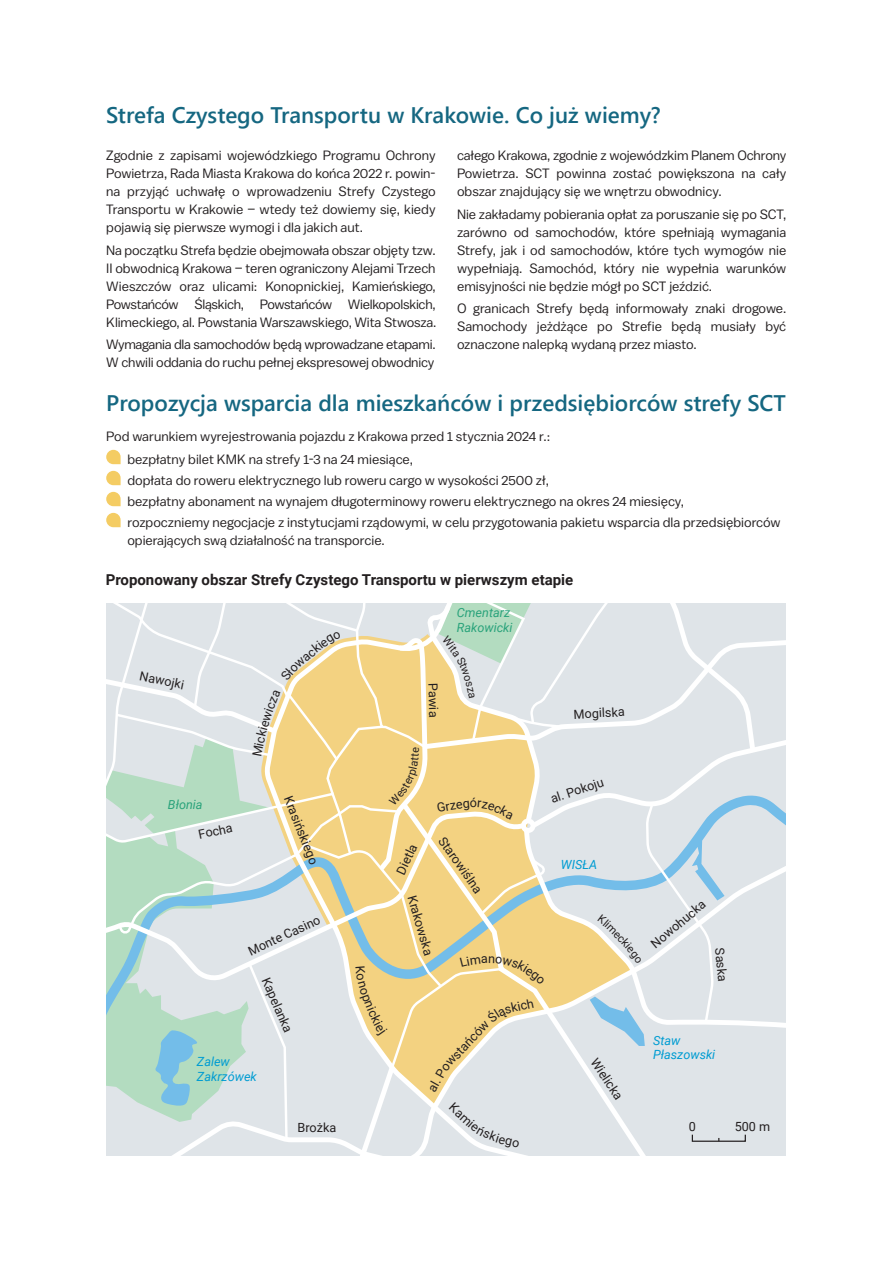
<style>
.page{position:relative;width:893px;height:1263px;background:#fff}
.page>*{position:absolute;margin:0;border:0;box-sizing:border-box;transform-origin:0 0}
.t1{font:600 22.5px "Segoe UI";color:#156781}
.t2{font:700 15px "Roboto";color:#231f20}
.t3{font:13.5px/18px "Balto";letter-spacing:-.005em;color:#231f20;text-align:justify}
.t4{font:12.6px "Roboto";color:#231f20}
.t5{font:italic 12.6px/14.2px "Roboto";color:#009cd2}
.t6{font:italic 12.6px/15.1px "Roboto";color:#2aa37b}
</style>
<div class="page">
<svg style="left:106px;top:450px;width:15px;height:14px"></svg>
<svg style="left:106px;top:471px;width:15px;height:14px"></svg>
<svg style="left:106px;top:492px;width:15px;height:14px"></svg>
<svg style="left:106px;top:513px;width:15px;height:14px"></svg>
<svg style="left:106px;top:604px;width:680px;height:552px;background:#dfe0d0"></svg>
<h1 class="t1" style="left:106px;top:94px;width:556px">Strefa Czystego Transportu w Krakowie. Co już wiemy?</h1>
<p class="t3" style="left:106px;top:146px;width:331px">Zgodnie z zapisami wojewódzkiego Programu Ochrony Powietrza, Rada Miasta Krakowa do końca 2022 r. powin&shy;na przyjąć uchwałę o wprowadzeniu Strefy Czystego Transportu w Krakowie – wtedy też dowiemy się, kiedy pojawią się pierwsze wymogi i dla jakich aut.</p>
<p class="t3" style="left:106px;top:241px;width:332px">Na początku Strefa będzie obejmowała obszar objęty tzw.<br>II obwodnicą Krakowa – teren ograniczony Alejami Trzech Wieszczów oraz ulicami: Konopnickiej, Kamieńskiego, Powstańców Śląskich, Powstańców Wielkopolskich, Klimeckiego, al. Powstania Warszawskiego, Wita Stwosza.</p>
<p class="t3" style="left:106px;top:335px;width:331px">Wymagania dla samochodów będą wprowadzane etapami.<br>W chwili oddania do ruchu pełnej ekspresowej obwodnicy</p>
<p class="t3" style="left:457px;top:146px;width:331px">całego Krakowa, zgodnie z wojewódzkim Planem Ochrony Powietrza. SCT powinna zostać powiększona na cały obszar znajdujący się we wnętrzu obwodnicy.</p>
<p class="t3" style="left:457px;top:205px;width:331px">Nie zakładamy pobierania opłat za poruszanie się po SCT, zarówno od samochodów, które spełniają wymagania Strefy, jak i od samochodów, które tych wymogów nie wypełniają. Samochód, który nie wypełnia warunków emisyjności nie będzie mógł po SCT jeździć.</p>
<p class="t3" style="left:457px;top:299px;width:331px">O granicach Strefy będą informowały znaki drogowe.<br>Samochody jeżdżące po Strefie będą musiały być oznaczone nalepką wydaną przez miasto.</p>
<h1 class="t1" style="left:106px;top:382px;width:681px">Propozycja wsparcia dla mieszkańców i przedsiębiorców strefy SCT</h1>
<p class="t3" style="left:106px;top:427px;width:445px">Pod warunkiem wyrejestrowania pojazdu z Krakowa przed 1 stycznia 2024 r.:</p>
<p class="t3" style="left:127px;top:449px;width:655px;line-height:21px;text-align:left">bezpłatny bilet KMK na strefy 1-3 na 24 miesiące,<br>dopłata do roweru elektrycznego lub roweru cargo w wysokości 2500 zł,<br>bezpłatny abonament na wynajem długoterminowy roweru elektrycznego na okres 24 miesięcy,<br>rozpoczniemy negocjacje z instytucjami rządowymi, w celu przygotowania pakietu wsparcia dla przedsiębiorców</p>
<p class="t3" style="left:127px;top:531px;width:259px">opierających swą działalność na transporcie.</p>
<p class="t2" style="left:106px;top:569px;width:469px">Proponowany obszar Strefy Czystego Transportu w pierwszym etapie</p>
<p class="t4" style="left:142px;top:667px;width:47px;rotate:12deg">Nawojki</p>
<p class="t6" style="left:168px;top:797px;width:36px">Błonia</p>
<p class="t4" style="left:197px;top:826px;width:36px;rotate:-12deg">Focha</p>
<p class="t4" style="left:296px;top:793px;width:74px;rotate:68deg">Krasińskiego</p>
<p class="t4" style="left:245px;top:943px;width:80px;rotate:-25deg">Monte Casino</p>
<p class="t4" style="left:274px;top:974px;width:60px;rotate:67deg">Kapelanka</p>
<p class="t5" style="left:197px;top:1054px;width:61px">Zalew<br>Zakrzówek</p>
<p class="t4" style="left:298px;top:1119px;width:40px">Brożka</p>
<p class="t6" style="left:457px;top:605px;width:57px">Cmentarz<br>Rakowicki</p>
<p class="t4" style="left:442px;top:683px;width:36px;rotate:88deg">Pawia</p>
<p class="t4" style="left:573px;top:705px;width:53px;rotate:-3deg">Mogilska</p>
<p class="t4" style="left:548px;top:790px;width:57px;rotate:-18deg">al. Pokoju</p>
<p class="t4" style="left:470px;top:794px;width:9px">ó</p>
<p class="t4" style="left:449px;top:833px;width:67px;rotate:55deg">Starowiślna</p>
<p class="t4" style="left:392px;top:870px;width:34px;rotate:-65deg">Dietla</p>
<p class="t4" style="left:420px;top:893px;width:63px;rotate:74deg">Krakowska</p>
<p class="t4" style="left:647px;top:938px;width:68px;rotate:-40deg">Nowohucka</p>
<p class="t5" style="left:561px;top:857px;width:38px">WISŁA</p>
<p class="t4" style="left:509px;top:999px;width:25px;rotate:-12deg">kich</p>
<p class="t4" style="left:728px;top:947px;width:36px;rotate:85deg">Saska</p>
<p class="t4" style="left:452px;top:1046px;width:43px;rotate:-47deg">tańców</p>
<p class="t4" style="left:601px;top:1054px;width:48px;rotate:56deg">Wielicka</p>
<p class="t5" style="left:653px;top:1033px;width:64px">Staw<br>Płaszowski</p>
<p class="t4" style="left:689px;top:1117px;width:9px">0</p>
<p class="t4" style="left:735px;top:1117px;width:37px">500 m</p>
</div>
